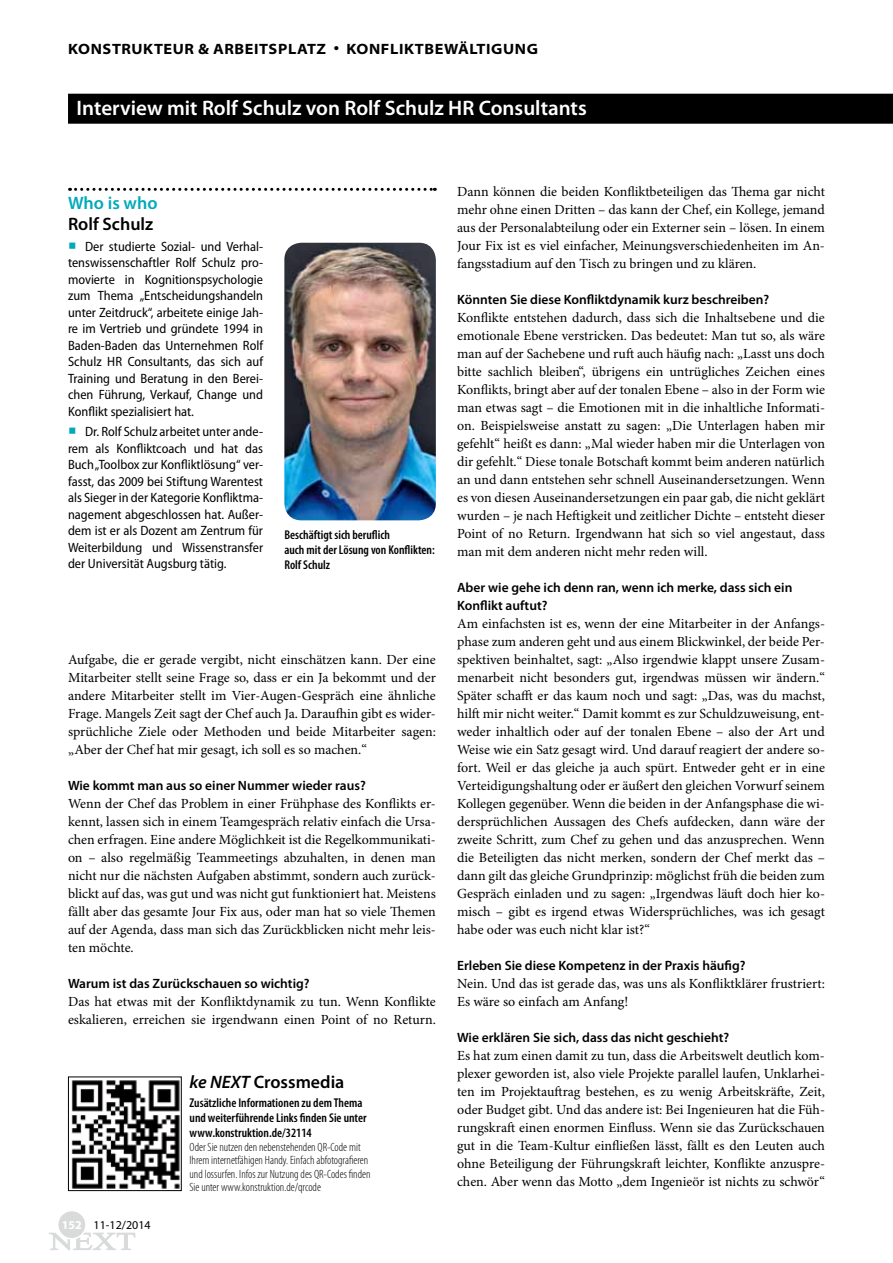
<style>
.page{position:relative;width:893px;height:1263px;background:#fff}
.page>*{position:absolute;margin:0;border:0;box-sizing:border-box;transform-origin:0 0}
.t1{font:600 21px "Myriad Pro";color:#fff}
.t2{font:600 18px "Myriad Pro";color:#000}
.t3{font:600 18px "Myriad Pro";color:#00a9ba}
.t4{font:700 semi-expanded 15px "Myriad Pro";letter-spacing:.04em;color:#000}
.t5{font:13.95px/18px "Minion Pro";color:#000;text-align:justify}
.t6{font:semi-condensed 13.5px/16.5px "Myriad Pro";color:#000;text-align:justify}
.t7{font:600 13.5px/18px "Myriad Pro";color:#000}
.t8{font:600 condensed 12.75px/15px "Myriad Pro";color:#000}
.t9{font:300 condensed 12px/13.5px "Myriad Pro";color:#000}
.t10{font:12px "Myriad Pro";color:#000}
.s1{font-family:"Minion Pro";font-stretch:normal;font-size:21px;color:#00a9ba}
.s2{font-weight:700;color:#fff}
.s3{font-style:italic}
</style>
<div class="page">
<svg style="left:49px;top:1232px;width:87px;height:18px"></svg>
<div style="left:58px;top:1210px;width:28px;height:29px;background:#d9dada;border-radius:50%"></div>
<div style="left:57px;top:1210px;width:30px;height:29px;border:2px solid #fff;border-radius:50%"></div>
<div style="left:68px;top:94px;width:825px;height:30px;background:#000"></div>
<svg style="left:70px;top:188px;width:365px;height:3px"></svg>
<img style="left:71px;top:1080px;width:109px;height:109px">
<div style="left:68px;top:1076px;width:114px;height:115px;border:1px solid #000"></div>
<img style="left:284px;top:243px;width:152px;height:277px">
<p class="t4" style="left:68px;top:40px;width:471px">KONSTRUKTEUR &amp; ARBEITSPLATZ • KONFLIKTBEWÄLTIGUNG</p>
<h1 class="t1" style="left:77px;top:97px;width:512px">Interview mit Rolf Schulz von Rolf Schulz HR Consultants</h1>
<p class="t3" style="left:68px;top:193px;width:91px">Who is who</p>
<p class="t2" style="left:68px;top:214px;width:87px">Rolf Schulz</p>
<p class="t6" style="left:68px;top:238px;width:197px"><span class="s1">■</span> Der studierte Sozial- und Verhal&shy;tenswissenschaftler Rolf Schulz pro&shy;movierte in Kognitionspsychologie zum Thema „Entscheidungshandeln unter Zeitdruck“, arbeitete einige Jah&shy;re im Vertrieb und gründete 1994 in Baden-Baden das Unternehmen Rolf Schulz HR Consultants, das sich auf Training und Beratung in den Berei&shy;chen Führung, Verkauf, Change und Konflikt spezialisiert hat.</p>
<p class="t6" style="left:68px;top:424px;width:197px"><span class="s1">■</span> Dr. Rolf Schulz arbeitet unter ande&shy;rem als Konfliktcoach und hat das Buch „Toolbox zur Konfliktlösung“ ver&shy;fasst, das 2009 bei Stiftung Warentest als Sieger in der Kategorie Konfliktma&shy;nagement abgeschlossen hat. Außer&shy;dem ist er als Dozent am Zentrum für Weiterbildung und Wissenstransfer der Universität Augsburg tätig.</p>
<p class="t8" style="left:284px;top:527px;width:152px">Beschäftigt sich beruflich<br>auch mit der Lösung von Konflikten:<br>Rolf Schulz</p>
<p class="t5" style="left:68px;top:651px;width:369px">Aufgabe, die er gerade vergibt, nicht einschätzen kann. Der eine Mitarbeiter stellt seine Frage so, dass er ein Ja bekommt und der andere Mitarbeiter stellt im Vier-Augen-Gespräch eine ähnliche Frage. Mangels Zeit sagt der Chef auch Ja. Daraufhin gibt es wider&shy;sprüchliche Ziele oder Methoden und beide Mitarbeiter sagen: „Aber der Chef hat mir gesagt, ich soll es so machen.“</p>
<p class="t7" style="left:68px;top:777px;width:299px">Wie kommt man aus so einer Nummer wieder raus?</p>
<p class="t5" style="left:68px;top:795px;width:369px">Wenn der Chef das Problem in einer Frühphase des Konflikts er&shy;kennt, lassen sich in einem Teamgespräch relativ einfach die Ursa&shy;chen erfragen. Eine andere Möglichkeit ist die Regelkommunikati&shy;on – also regelmäßig Teammeetings abzuhalten, in denen man nicht nur die nächsten Aufgaben abstimmt, sondern auch zurück&shy;blickt auf das, was gut und was nicht gut funktioniert hat. Meistens fällt aber das gesamte Jour Fix aus, oder man hat so viele Themen auf der Agenda, dass man sich das Zurückblicken nicht mehr leis&shy;ten möchte.</p>
<p class="t7" style="left:68px;top:975px;width:243px">Warum ist das Zurückschauen so wichtig?</p>
<p class="t5" style="left:68px;top:993px;width:369px">Das hat etwas mit der Konfliktdynamik zu tun. Wenn Konflikte eskalieren, erreichen sie irgendwann einen Point of no Return.</p>
<p class="t10" style="left:62px;top:1219px;width:91px"><span class="s2">152</span> 11-12/2014</p>
<p class="t2" style="left:190px;top:1072px;width:156px"><span class="s3">ke NEXT</span> Crossmedia</p>
<p class="t8" style="left:190px;top:1095px;width:179px">Zusätzliche Informationen zu dem Thema und weiterführende Links finden Sie unter www.konstruktion.de/32114</p>
<p class="t9" style="left:190px;top:1140px;width:182px">Oder Sie nutzen den nebenstehenden QR-Code mit Ihrem internetfähigen Handy. Einfach abfotografieren und lossurfen. Infos zur Nutzung des QR-Codes finden Sie unter www.konstruktion.de/qrcode</p>
<p class="t5" style="left:457px;top:183px;width:369px">Dann können die beiden Konfliktbeteiligen das Thema gar nicht mehr ohne einen Dritten – das kann der Chef, ein Kollege, jemand aus der Personalabteilung oder ein Externer sein – lösen. In einem Jour Fix ist es viel einfacher, Meinungsverschiedenheiten im An&shy;fangsstadium auf den Tisch zu bringen und zu klären.</p>
<p class="t7" style="left:457px;top:291px;width:314px">Könnten Sie diese Konfliktdynamik kurz beschreiben?</p>
<p class="t5" style="left:457px;top:309px;width:369px">Konflikte entstehen dadurch, dass sich die Inhaltsebene und die emotionale Ebene verstricken. Das bedeutet: Man tut so, als wäre man auf der Sachebene und ruft auch häufig nach: „Lasst uns doch bitte sachlich bleiben“, übrigens ein untrügliches Zeichen eines Konflikts, bringt aber auf der tonalen Ebene – also in der Form wie man etwas sagt – die Emotionen mit in die inhaltliche Informati&shy;on. Beispielsweise anstatt zu sagen: „Die Unterlagen haben mir gefehlt“ heißt es dann: „Mal wieder haben mir die Unterlagen von dir gefehlt.“ Diese tonale Botschaft kommt beim anderen natürlich an und dann entstehen sehr schnell Auseinandersetzungen. Wenn es von diesen Auseinandersetzungen ein paar gab, die nicht geklärt wurden – je nach Heftigkeit und zeitlicher Dichte – entsteht dieser Point of no Return. Irgendwann hat sich so viel angestaut, dass man mit dem anderen nicht mehr reden will.</p>
<p class="t7" style="left:457px;top:579px;width:337px">Aber wie gehe ich denn ran, wenn ich merke, dass sich ein<br>Konflikt auftut?</p>
<p class="t5" style="left:457px;top:615px;width:369px">Am einfachsten ist es, wenn der eine Mitarbeiter in der Anfangs&shy;phase zum anderen geht und aus einem Blickwinkel, der beide Per&shy;spektiven beinhaltet, sagt: „Also irgendwie klappt unsere Zusam&shy;menarbeit nicht besonders gut, irgendwas müssen wir ändern.“ Später schafft er das kaum noch und sagt: „Das, was du machst, hilft mir nicht weiter.“ Damit kommt es zur Schuldzuweisung, ent&shy;weder inhaltlich oder auf der tonalen Ebene – also der Art und Weise wie ein Satz gesagt wird. Und darauf reagiert der andere so&shy;fort. Weil er das gleiche ja auch spürt. Entweder geht er in eine Verteidigungshaltung oder er äußert den gleichen Vorwurf seinem Kollegen gegenüber. Wenn die beiden in der Anfangsphase die wi&shy;dersprüchlichen Aussagen des Chefs aufdecken, dann wäre der zweite Schritt, zum Chef zu gehen und das anzusprechen. Wenn die Beteiligten das nicht merken, sondern der Chef merkt das – dann gilt das gleiche Grundprinzip: möglichst früh die beiden zum Gespräch einladen und zu sagen: „Irgendwas läuft doch hier ko&shy;misch – gibt es irgend etwas Widersprüchliches, was ich gesagt habe oder was euch nicht klar ist?“</p>
<p class="t7" style="left:457px;top:957px;width:290px">Erleben Sie diese Kompetenz in der Praxis häufig?</p>
<p class="t5" style="left:457px;top:975px;width:369px">Nein. Und das ist gerade das, was uns als Konfliktklärer frustriert:<br>Es wäre so einfach am Anfang!</p>
<p class="t7" style="left:457px;top:1029px;width:274px">Wie erklären Sie sich, dass das nicht geschieht?</p>
<p class="t5" style="left:457px;top:1047px;width:369px">Es hat zum einen damit zu tun, dass die Arbeitswelt deutlich kom&shy;plexer geworden ist, also viele Projekte parallel laufen, Unklarhei&shy;ten im Projektauftrag bestehen, es zu wenig Arbeitskräfte, Zeit, oder Budget gibt. Und das andere ist: Bei Ingenieuren hat die Füh&shy;rungskraft einen enormen Einfluss. Wenn sie das Zurückschauen gut in die Team-Kultur einfließen lässt, fällt es den Leuten auch ohne Beteiligung der Führungskraft leichter, Konflikte anzuspre&shy;chen. Aber wenn das Motto „dem Ingenieör ist nichts zu schwör“</p>
</div>
